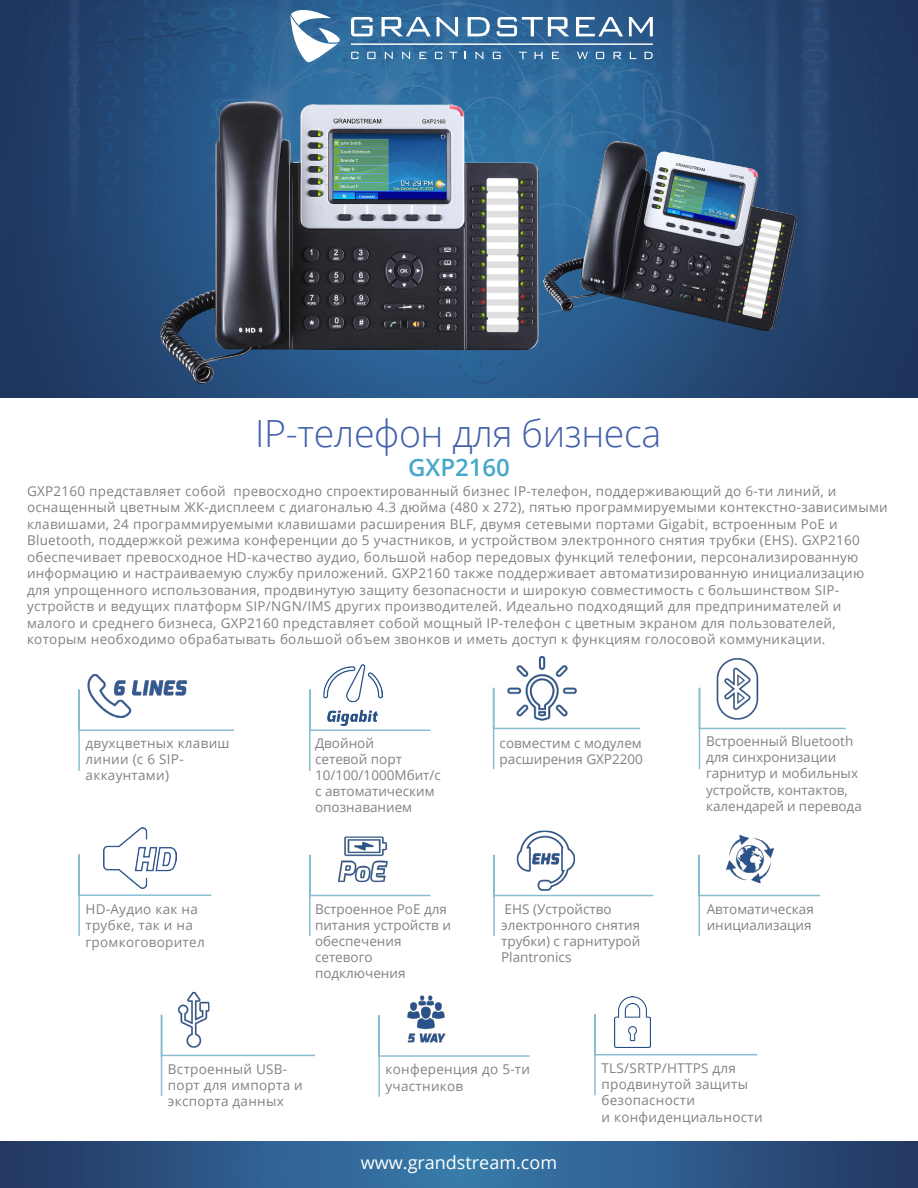
<style>
.page{position:relative;width:918px;height:1188px;background:#fff}
.page>*{position:absolute;margin:0;border:0;box-sizing:border-box;transform-origin:0 0}
.t1{font:300 37.5px "Open Sans";letter-spacing:-.01em;color:#4160ac}
.t2{font:600 24px "Open Sans";color:#46a8ca}
.t3{font:18px "Open Sans";color:#fff}
.t4{font:13.5px/16.5px "Open Sans";letter-spacing:.02em;color:#808285}
.t5{font:13.5px/16.2px "Open Sans";color:#808285}
</style>
<div class="page">
<img style="left:0;top:0;width:918px;height:397px">
<svg style="left:291px;top:10px;width:49px;height:52px"></svg>
<svg style="left:351px;top:17px;width:22px;height:19px"></svg>
<svg style="left:382px;top:17px;width:49px;height:19px"></svg>
<svg style="left:437px;top:17px;width:21px;height:19px"></svg>
<svg style="left:468px;top:17px;width:22px;height:19px"></svg>
<svg style="left:497px;top:17px;width:72px;height:19px"></svg>
<svg style="left:576px;top:17px;width:47px;height:19px"></svg>
<svg style="left:629px;top:17px;width:24px;height:19px"></svg>
<svg style="left:351px;top:52px;width:7px;height:7px"></svg>
<svg style="left:367px;top:52px;width:9px;height:7px"></svg>
<svg style="left:385px;top:52px;width:8px;height:7px"></svg>
<svg style="left:402px;top:52px;width:8px;height:7px"></svg>
<svg style="left:420px;top:52px;width:6px;height:7px"></svg>
<svg style="left:435px;top:52px;width:7px;height:7px"></svg>
<svg style="left:449px;top:52px;width:8px;height:7px"></svg>
<svg style="left:476px;top:52px;width:7px;height:7px"></svg>
<svg style="left:493px;top:52px;width:8px;height:7px"></svg>
<svg style="left:519px;top:52px;width:8px;height:7px"></svg>
<svg style="left:535px;top:52px;width:8px;height:7px"></svg>
<svg style="left:552px;top:52px;width:7px;height:7px"></svg>
<svg style="left:645px;top:52px;width:8px;height:7px"></svg>
<svg style="left:596px;top:52px;width:8px;height:7px"></svg>
<svg style="left:614px;top:52px;width:7px;height:7px"></svg>
<svg style="left:630px;top:52px;width:6px;height:7px"></svg>
<svg style="left:577px;top:52px;width:11px;height:7px"></svg>
<hr style="left:351px;top:44px;width:302px;height:1px;background:#fff">
<svg style="left:0;top:1142px;width:918px;height:46px"></svg>
<img style="left:104px;top:828px;width:73px;height:25px">
<img style="left:324px;top:665px;width:58px;height:23px">
<img style="left:516px;top:657px;width:52px;height:29px">
<img style="left:729px;top:835px;width:45px;height:18px">
<img style="left:87px;top:674px;width:101px;height:14px">
<img style="left:716px;top:657px;width:43px;height:29px">
<img style="left:344px;top:836px;width:44px;height:17px">
<img style="left:518px;top:830px;width:56px;height:23px">
<svg style="left:78px;top:688px;width:157px;height:83px"></svg>
<svg style="left:309px;top:688px;width:122px;height:83px"></svg>
<svg style="left:492px;top:686px;width:148px;height:83px"></svg>
<svg style="left:698px;top:686px;width:148px;height:83px"></svg>
<svg style="left:78px;top:853px;width:134px;height:83px"></svg>
<svg style="left:309px;top:853px;width:122px;height:84px"></svg>
<svg style="left:493px;top:853px;width:161px;height:84px"></svg>
<svg style="left:698px;top:853px;width:122px;height:84px"></svg>
<img style="left:178px;top:991px;width:32px;height:22px">
<svg style="left:160px;top:1013px;width:156px;height:83px"></svg>
<img style="left:618px;top:997px;width:29px;height:16px">
<svg style="left:594px;top:1013px;width:164px;height:83px"></svg>
<img style="left:407px;top:995px;width:38px;height:19px">
<svg style="left:378px;top:1014px;width:152px;height:83px"></svg>
<img style="left:543px;top:141px;width:254px;height:189px">
<img style="left:161px;top:101px;width:377px;height:282px">
<h1 class="t1" style="left:255px;top:407px;width:408px">IP-телефон для бизнеса</h1>
<p class="t4" style="left:27px;top:482px;width:862px">GXP2160 представляет собой превосходно спроектированный бизнес IP-телефон, поддерживающий до 6-ти линий, и оснащенный цветным ЖК-дисплеем с диагональю 4.3 дюйма (480 x 272), пятью программируемыми контекстно-зависимыми клавишами, 24 программируемыми клавишами расширения BLF, двумя сетевыми портами Gigabit, встроенным PoE и Bluetooth, поддержкой режима конференции до 5 участников, и устройством электронного снятия трубки (EHS). GXP2160 обеспечивает превосходное HD-качество аудио, большой набор передовых функций телефонии, персонализированную информацию и настраиваемую службу приложений. GXP2160 также поддерживает автоматизированную инициализацию для упрощенного использования, продвинутую защиту безопасности и широкую совместимость с большинством SIP&shy;устройств и ведущих платформ SIP/NGN/IMS других производителей. Идеально подходящий для предпринимателей и малого и среднего бизнеса, GXP2160 представляет собой мощный IP-телефон с цветным экраном для пользователей, которым необходимо обрабатывать большой объем звонков и иметь доступ к функциям голосовой коммуникации.</p>
<h2 class="t2" style="left:408px;top:451px;width:103px">GXP2160</h2>
<p class="t4" style="left:86px;top:734px;width:145px">двухцветных клавиш линии (с 6 SIP&shy;аккаунтами)</p>
<p class="t5" style="left:315px;top:734px;width:127px">Двойной<br>сетевой порт<br>10/100/1000Мбит/с с автоматическим опознаванием</p>
<p class="t5" style="left:500px;top:734px;width:145px">совместим с модулем расширения GXP2200</p>
<p class="t5" style="left:706px;top:733px;width:157px">Встроенный Bluetooth для синхронизации гарнитур и мобильных устройств, контактов, календарей и перевода</p>
<p class="t4" style="left:86px;top:900px;width:121px">HD-Аудио как на трубке, так и на громкоговорител</p>
<p class="t5" style="left:315px;top:900px;width:137px">Встроенное PoE для питания устройств и обеспечения сетевого подключения</p>
<p class="t5" style="left:501px;top:900px;width:141px">EHS (Устройство электронного снятия трубки) с гарнитурой<br>Plantronics</p>
<p class="t5" style="left:707px;top:900px;width:109px">Автоматическая инициализация</p>
<p class="t4" style="left:168px;top:1060px;width:136px">Встроенный USB&shy;порт для импорта и экспорта данных</p>
<p class="t4" style="left:601px;top:1060px;width:163px">TLS/SRTP/HTTPS для продвинутой защиты безопасности<br>и конфиденциальности</p>
<p class="t4" style="left:386px;top:1061px;width:146px">конференция до 5-ти участников</p>
<h3 class="t3" style="left:361px;top:1151px;width:198px">www.grandstream.com</h3>
</div>
